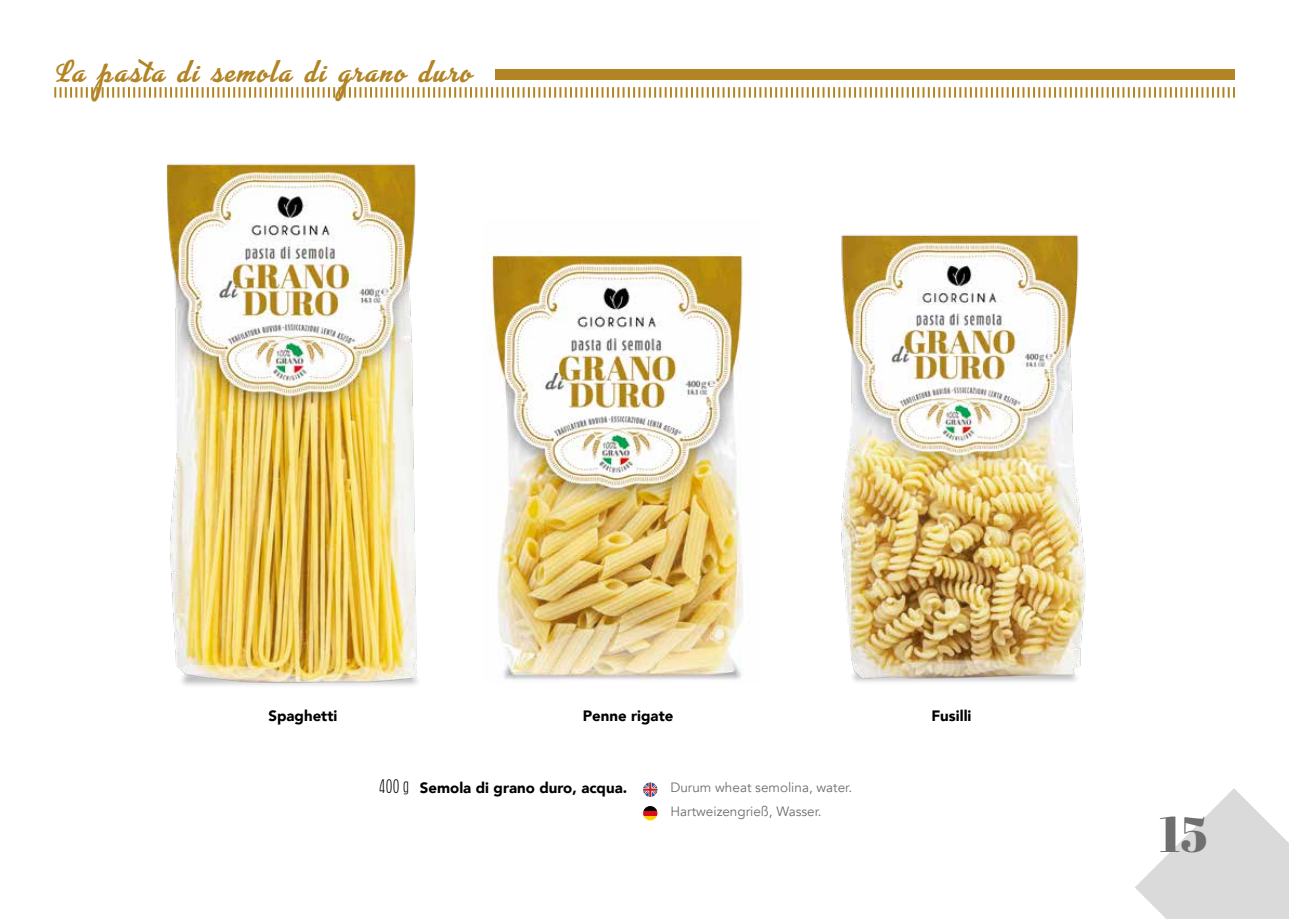
<style>
.page{position:relative;width:1289px;height:919px;background:#fff}
.page>*{position:absolute;margin:0;border:0;box-sizing:border-box;transform-origin:0 0}
.t1{font:49.8px "Abril Fatface";color:#706f6f}
.t2{font:700 25.65px "Advertising Script";letter-spacing:.09em;color:#b28424}
.t3{font:19.5px "Bufalino";color:#000}
.t4{font:900 15px "Avenir";color:#000}
.t5{font:13.5px/23.5px "Avenir";color:#706f6f}
</style>
<div class="page">
<svg style="left:1135px;top:788px;width:153px;height:130px"></svg>
<img style="left:841px;top:235px;width:245px;height:447px">
<img style="left:485px;top:251px;width:259px;height:429px">
<img style="left:166px;top:164px;width:252px;height:522px">
<div style="left:495px;top:70px;width:739px;height:10px;background:#b28424"></div>
<svg style="left:54px;top:87px;width:1181px;height:11px"></svg>
<svg style="left:643px;top:782px;width:14px;height:14px"></svg>
<svg style="left:644px;top:806px;width:13px;height:4px"></svg>
<div style="left:643px;top:810px;width:14px;height:5px;background:#dc0c15"></div>
<svg style="left:643px;top:815px;width:14px;height:5px"></svg>
<h2 class="t2" style="left:59px;top:58px;width:414px">La pasta di semola di grano duro</h2>
<p class="t4" style="left:268px;top:703px;width:70px">Spaghetti</p>
<p class="t4" style="left:583px;top:703px;width:92px">Penne rigate</p>
<p class="t4" style="left:931px;top:703px;width:42px">Fusilli</p>
<h3 class="t3" style="left:379px;top:777px;width:31px">400 g</h3>
<p class="t4" style="left:420px;top:775px;width:209px">Semola di grano duro, acqua.</p>
<p class="t5" style="left:670px;top:776px;width:183px">Durum wheat semolina, water.<br>Hartweizengrieß, Wasser.</p>
<h1 class="t1" style="left:1159px;top:799px;width:50px">15</h1>
</div>
